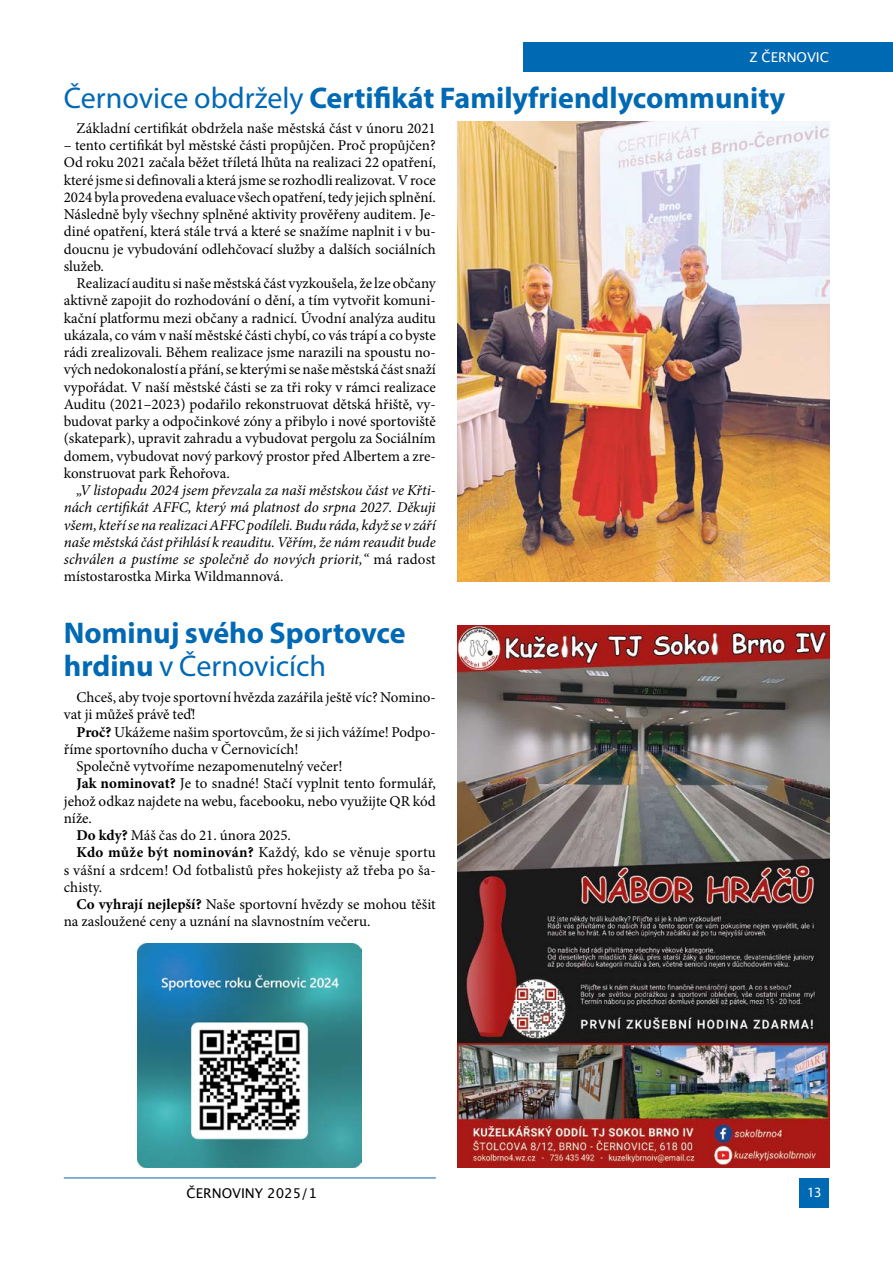
<style>
.page{position:relative;width:893px;height:1263px;background:#fff}
.page>*{position:absolute;margin:0;border:0;box-sizing:border-box;transform-origin:0 0}
.t1{font:700 30px/33px "Myriad Pro";color:#0069b4}
.t2{font:15px/17.2px "Minion Pro";color:#000;text-align:justify}
.t3{font:italic 15px/17.2px "Minion Pro";letter-spacing:.005em;color:#000;text-align:justify}
.t4{font:14.25px "Myriad Pro";color:#fff}
.t5{font:13.5px "Lucida Grande";color:#000}
.t6{font:13.5px "Lucida Grande";color:#fff}
.s1{font-weight:400}
.s2{font-style:normal}
.s3{font-weight:700}
</style>
<div class="page">
<div style="left:523px;top:43px;width:370px;height:29px;background:#0069b4"></div>
<hr style="left:64px;top:1177px;width:372px;height:1px;background:#0069b4">
<div style="left:799px;top:1178px;width:30px;height:30px;background:#0069b4"></div>
<img style="left:457px;top:121px;width:372px;height:460px">
<img style="left:457px;top:625px;width:372px;height:543px">
<img style="left:138px;top:944px;width:224px;height:224px">
<p class="t6" style="left:749px;top:50px;width:81px">Z ČERNOVIC</p>
<h1 class="t1" style="left:64px;top:80px;width:723px"><span class="s1">Černovice obdržely</span> Certifikát Familyfriendlycommunity</h1>
<p class="t2" style="left:77px;top:119px;width:361px">Základní certifikát obdržela naše městská část v únoru 2021</p>
<p class="t2" style="left:64px;top:137px;width:374px">– tento certifikát byl městské části propůjčen. Proč propůjčen?<br>Od roku 2021 začala běžet tříletá lhůta na realizaci 22 opatření, které jsme si definovali a která jsme se rozhodli realizovat. V roce 2024 byla provedena evaluace všech opatření, tedy jejich splnění.<br>Následně byly všechny splněné aktivity prověřeny auditem. Je&shy;diné opatření, která stále trvá a které se snažíme naplnit i v bu&shy;doucnu je vybudování odlehčovací služby a dalších sociálních služeb.</p>
<p class="t2" style="left:64px;top:275px;width:374px;text-indent:13px">Realizací auditu si naše městská část vyzkoušela, že lze občany aktivně zapojit do rozhodování o dění, a tím vytvořit komuni&shy;kační platformu mezi občany a radnicí. Úvodní analýza auditu ukázala, co vám v naší městské části chybí, co vás trápí a co byste rádi zrealizovali. Během realizace jsme narazili na spoustu no&shy;vých nedokonalostí a přání, se kterými se naše městská část snaží vypořádat. V naší městské části se za tři roky v rámci realizace Auditu (2021–2023) podařilo rekonstruovat dětská hřiště, vy&shy;budovat parky a odpočinkové zóny a přibylo i nové sportoviště (skatepark), upravit zahradu a vybudovat pergolu za Sociálním domem, vybudovat nový parkový prostor před Albertem a zre&shy;konstruovat park Řehořova.</p>
<p class="t3" style="left:64px;top:482px;width:374px;text-indent:13px">„V listopadu 2024 jsem převzala za naši městskou část ve Křti&shy;nách certifikát AFFC, který má platnost do srpna 2027. Děkuji všem, kteří se na realizaci AFFC podíleli. Budu ráda, když se v září naše městská část přihlásí k reauditu. Věřím, že nám reaudit bude schválen a pustíme se společně do nových priorit,“ <span class="s2">má radost místostarostka Mirka Wildmannová.</span></p>
<h1 class="t1" style="left:64px;top:615px;width:343px">Nominuj svého Sportovce hrdinu <span class="s1">v Černovicích</span></h1>
<p class="t2" style="left:64px;top:689px;width:374px;text-indent:13px">Chceš, aby tvoje sportovní hvězda zazářila ještě víc? Nomino&shy;vat ji můžeš právě teď!</p>
<p class="t2" style="left:77px;top:723px;width:361px"><span class="s3">Proč?</span> Ukážeme našim sportovcům, že si jich vážíme! Podpo-</p>
<p class="t2" style="left:64px;top:740px;width:236px">říme sportovního ducha v Černovicích!</p>
<p class="t2" style="left:77px;top:758px;width:267px">Společně vytvoříme nezapomenutelný večer!</p>
<p class="t2" style="left:77px;top:775px;width:361px"><span class="s3">Jak nominovat?</span> Je to snadné! Stačí vyplnit tento formulář,</p>
<p class="t2" style="left:64px;top:792px;width:373px">jehož odkaz najdete na webu, facebooku, nebo využijte QR kód</p>
<p class="t2" style="left:64px;top:809px;width:30px">níže.</p>
<p class="t2" style="left:77px;top:827px;width:216px"><span class="s3">Do kdy?</span> Máš čas do 21. února 2025.</p>
<p class="t2" style="left:77px;top:844px;width:361px"><span class="s3">Kdo může být nominován?</span> Každý, kdo se věnuje sportu</p>
<p class="t2" style="left:64px;top:861px;width:374px">s vášní a srdcem! Od fotbalistů přes hokejisty až třeba po ša-</p>
<p class="t2" style="left:64px;top:878px;width:40px">chisty.</p>
<p class="t2" style="left:77px;top:896px;width:361px"><span class="s3">Co vyhrají nejlepší?</span> Naše sportovní hvězdy se mohou těšit</p>
<p class="t2" style="left:64px;top:913px;width:308px">na zasloužené ceny a uznání na slavnostním večeru.</p>
<p class="t5" style="left:187px;top:1186px;width:132px">ČERNOVINY 2025/1</p>
<p class="t4" style="left:807px;top:1183px;width:16px">13</p>
</div>
